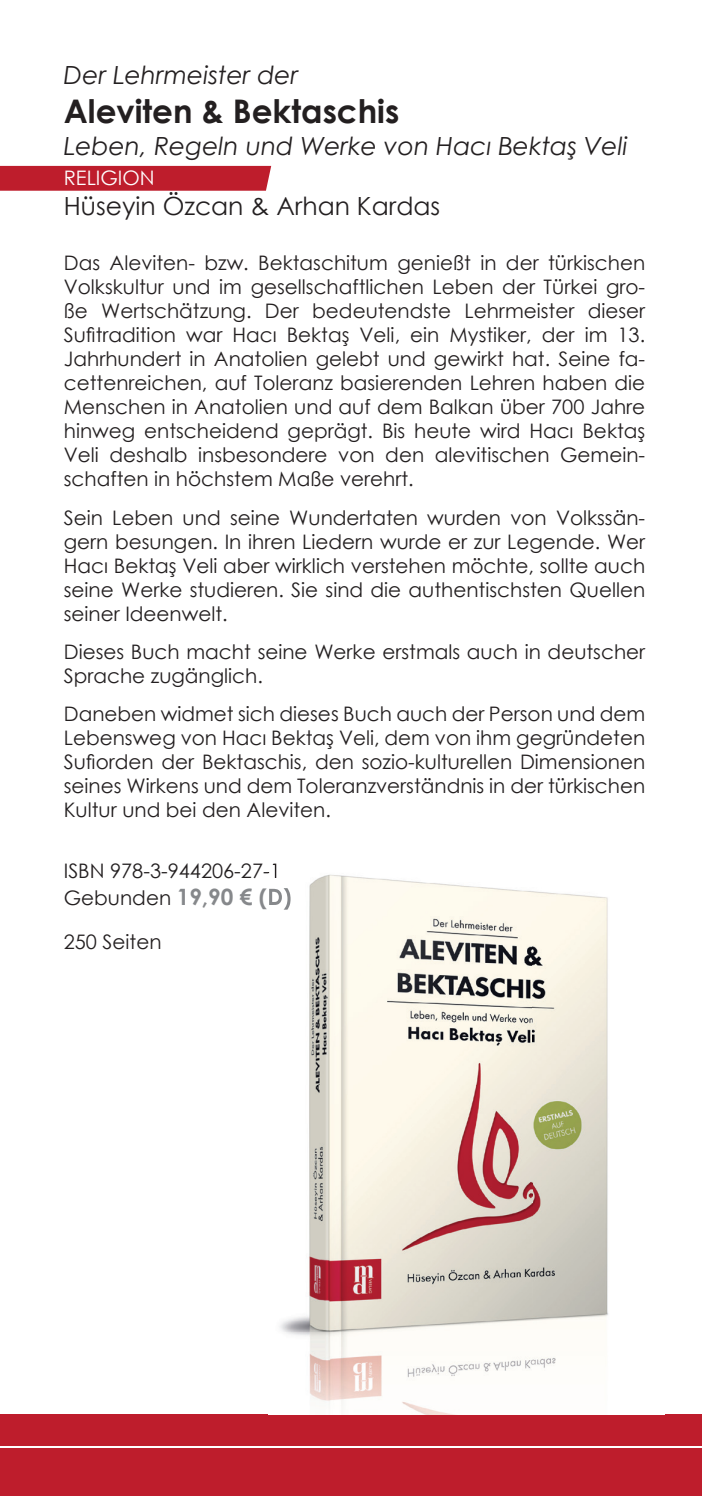
<style>
.page{position:relative;width:702px;height:1496px;background:#fff}
.page>*{position:absolute;margin:0;border:0;box-sizing:border-box;transform-origin:0 0}
.t1{font:700 32.5px "Century Gothic";color:#231f20}
.t2{font:italic 25px "Century Gothic";color:#231f20}
.t3{font:25px "Century Gothic";color:#231f20}
.t4{font:700 22.5px "Century Gothic";color:#86888b}
.t5{font:20px/24px "Century Gothic";color:#231f20;text-align:justify}
.t6{font:20px "Century Gothic";color:#fff}
.s1{font-weight:400;font-size:20px;color:#231f20}
</style>
<div class="page">
<div style="left:0;top:1414px;width:702px;height:81px;background:#be1d2c"></div>
<hr style="left:0;top:1446px;width:702px;height:1px;background:#fff">
<div style="left:0;top:166px;width:271px;height:25px;background:#be1d2c"></div>
<img style="left:276px;top:863px;width:332px;height:551px">
<img style="left:268px;top:863px;width:8px;height:15px">
<img style="left:269px;top:888px;width:21px;height:21px">
<p class="t2" style="left:64px;top:57px;width:236px">Der Lehrmeister der</p>
<h1 class="t1" style="left:64px;top:86px;width:337px">Aleviten &amp; Bektaschis</h1>
<p class="t2" style="left:64px;top:129px;width:565px">Leben, Regeln und Werke von Hacı Bektaş Veli</p>
<p class="t6" style="left:64px;top:164px;width:92px">RELIGION</p>
<p class="t3" style="left:64px;top:189px;width:378px">Hüseyin Özcan &amp; Arhan Kardas</p>
<p class="t5" style="left:64px;top:251px;width:583px">Das Aleviten- bzw. Bektaschitum genießt in der türkischen Volkskultur und im gesellschaftlichen Leben der Türkei gro&shy;ße Wertschätzung. Der bedeutendste Lehrmeister dieser Sufitradition war Hacı Bektaş Veli, ein Mystiker, der im 13.<br>Jahrhundert in Anatolien gelebt und gewirkt hat. Seine fa&shy;cettenreichen, auf Toleranz basierenden Lehren haben die Menschen in Anatolien und auf dem Balkan über 700 Jahre hinweg entscheidend geprägt. Bis heute wird Hacı Bektaş Veli deshalb insbesondere von den alevitischen Gemein&shy;schaften in höchstem Maße verehrt.</p>
<p class="t5" style="left:64px;top:505px;width:583px">Sein Leben und seine Wundertaten wurden von Volkssän&shy;gern besungen. In ihren Liedern wurde er zur Legende. Wer Hacı Bektaş Veli aber wirklich verstehen möchte, sollte auch seine Werke studieren. Sie sind die authentischsten Quellen seiner Ideenwelt.</p>
<p class="t5" style="left:64px;top:639px;width:583px">Dieses Buch macht seine Werke erstmals auch in deutscher<br>Sprache zugänglich.</p>
<p class="t5" style="left:64px;top:701px;width:583px">Daneben widmet sich dieses Buch auch der Person und dem Lebensweg von Hacı Bektaş Veli, dem von ihm gegründeten Sufiorden der Bektaschis, den sozio-kulturellen Dimensionen seines Wirkens und dem Toleranzverständnis in der türkischen Kultur und bei den Aleviten.</p>
<p class="t5" style="left:64px;top:858px;width:218px">ISBN 978-3-944206-27-1</p>
<p class="t4" style="left:64px;top:879px;width:229px"><span class="s1">Gebunden</span> 19,90 € (D)</p>
<p class="t5" style="left:64px;top:929px;width:99px">250 Seiten</p>
</div>
